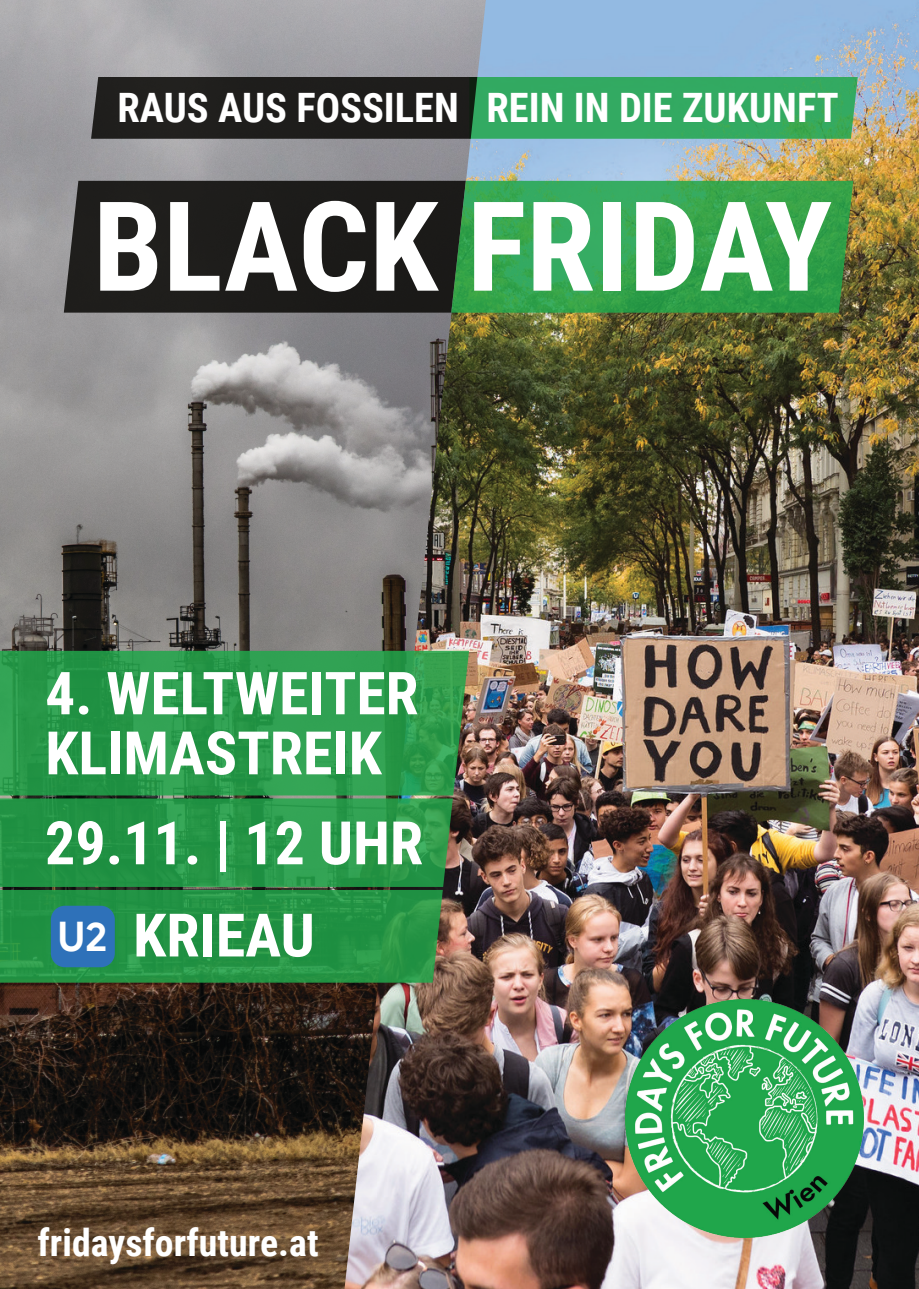
<style>
.page{position:relative;width:919px;height:1289px;background:#fff}
.page>*{position:absolute;margin:0;border:0;box-sizing:border-box;transform-origin:0 0}
.t1{font:700 124.65px "Roboto Condensed";color:#fff}
.t2{font:700 60px/91.1px "Roboto Condensed";color:#fff}
.t3{font:700 59.25px "Roboto Condensed";color:#fff}
.t4{font:700 40.5px "Roboto Condensed";color:#fff}
.t5{font:700 37.8px "Roboto Condensed";color:#fff}
.s1{font-family:"Product Sans";font-size:40.8px}
</style>
<div class="page">
<img style="left:494px;top:0;width:425px;height:1288px">
<img style="left:0;top:0;width:494px;height:1288px">
<img style="left:625px;top:999px;width:238px;height:238px">
<svg style="left:91px;top:77px;width:766px;height:62px;background:#2a643f"></svg>
<div style="left:64px;top:181px;width:387px;height:131px;background:#1d1c1a"></div>
<svg style="left:451px;top:181px;width:402px;height:132px;background:#34a04d"></svg>
<svg style="left:0;top:651px;width:469px;height:331px;background:#2b9449"></svg>
<div style="left:51px;top:905px;width:64px;height:62px;background:#2e71b9;border-radius:14px"></div>
<p class="t4" style="left:117px;top:80px;width:723px">RAUS AUS FOSSILEN REIN IN DIE ZUKUNFT</p>
<h1 class="t1" style="left:93px;top:160px;width:740px">BLACK FRIDAY</h1>
<h3 class="t3" style="left:45px;top:652px;width:375px">4. WELTWEITER</h3>
<h2 class="t2" style="left:45px;top:705px;width:380px">KLIMASTREIK<br>29.11. | 12 UHR<br><span class="s1">U2</span> KRIEAU</h2>
<p class="t5" style="left:38px;top:1216px;width:282px">fridaysforfuture.at</p>
</div>
